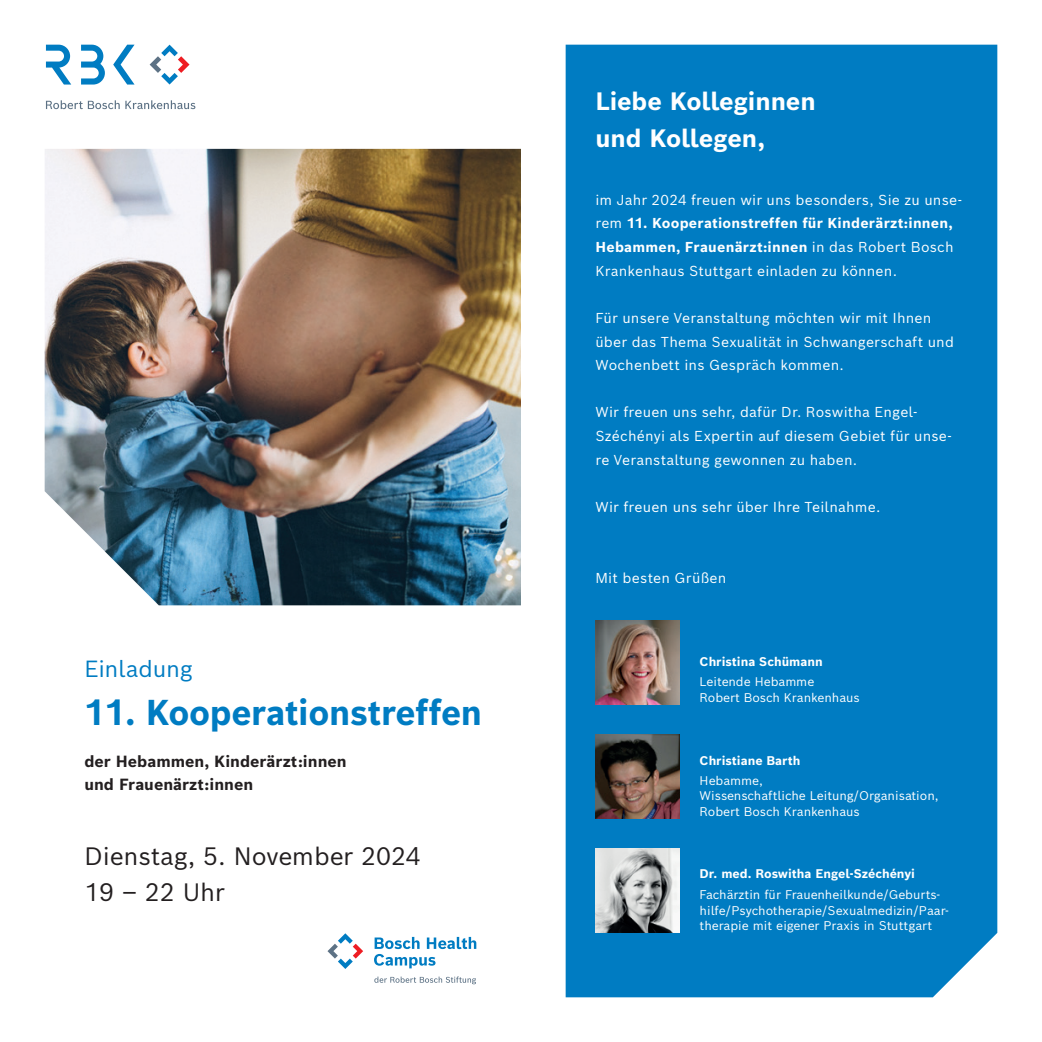
<style>
.page{position:relative;width:1042px;height:1042px;background:#fff}
.page>*{position:absolute;margin:0;border:0;box-sizing:border-box;transform-origin:0 0}
.t1{font:700 35px "Bosch Sans";letter-spacing:-.01em;color:#007cc2}
.t2{font:24.5px/36.8px "Bosch Sans";color:#231f20}
.t3{font:700 24.5px/36.8px "Bosch Sans";letter-spacing:-.005em;color:#fff}
.t4{font:22.75px "Bosch Sans";letter-spacing:-.015em;color:#007cc2}
.t5{font:700 15.75px/23.6px "Bosch Sans";color:#231f20}
.t6{font:14px/23.6px "Bosch Sans";letter-spacing:.01em;color:#fff}
.t7{font:12.25px/15.8px "Bosch Sans";color:#fff}
.t8{font:700 12.25px "Bosch Sans";color:#fff}
.s1{font-weight:700}
</style>
<div class="page">
<svg style="left:150px;top:45px;width:39px;height:40px"></svg>
<svg style="left:113px;top:45px;width:22px;height:40px"></svg>
<svg style="left:46px;top:45px;width:25px;height:40px"></svg>
<svg style="left:81px;top:45px;width:24px;height:40px"></svg>
<svg style="left:46px;top:100px;width:149px;height:9px"></svg>
<img style="left:45px;top:149px;width:476px;height:456px">
<div style="left:566px;top:45px;width:431px;height:952px;background:#007cc2"></div>
<img style="left:595px;top:620px;width:85px;height:84px">
<img style="left:595px;top:734px;width:85px;height:85px">
<svg style="left:327px;top:933px;width:36px;height:36px"></svg>
<svg style="left:374px;top:937px;width:102px;height:31px"></svg>
<svg style="left:374px;top:976px;width:102px;height:8px"></svg>
<img style="left:595px;top:848px;width:85px;height:85px">
<h3 class="t4" style="left:84px;top:650px;width:110px">Einladung</h3>
<h1 class="t1" style="left:84px;top:682px;width:399px">11. Kooperationstreffen</h1>
<p class="t5" style="left:84px;top:748px;width:264px">der Hebammen, Kinderärzt:innen und Frauenärzt:innen</p>
<h2 class="t2" style="left:84px;top:835px;width:338px">Dienstag, 5. November 2024<br>19 – 22 Uhr</h2>
<h2 class="t3" style="left:595px;top:81px;width:222px">Liebe Kolleginnen und Kollegen,</h2>
<p class="t6" style="left:595px;top:187px;width:368px">im Jahr 2024 freuen wir uns besonders, Sie zu unse&shy;rem <span class="s1">11. Kooperationstreffen für Kinderärzt:innen, Hebammen, Frauenärzt:innen</span> in das Robert Bosch Krankenhaus Stuttgart einladen zu können.</p>
<p class="t6" style="left:595px;top:305px;width:360px">Für unsere Veranstaltung möchten wir mit Ihnen über das Thema Sexualität in Schwangerschaft und<br>Wochenbett ins Gespräch kommen.</p>
<p class="t6" style="left:595px;top:399px;width:358px">Wir freuen uns sehr, dafür Dr. Roswitha Engel-<br>Széchényi als Expertin auf diesem Gebiet für unse&shy;re Veranstaltung gewonnen zu haben.</p>
<p class="t6" style="left:595px;top:494px;width:286px">Wir freuen uns sehr über Ihre Teilnahme.</p>
<p class="t6" style="left:595px;top:565px;width:133px">Mit besten Grüßen</p>
<p class="t8" style="left:699px;top:651px;width:125px">Christina Schümann</p>
<p class="t7" style="left:699px;top:673px;width:162px">Leitende Hebamme<br>Robert Bosch Krankenhaus</p>
<p class="t8" style="left:699px;top:750px;width:102px">Christiane Barth</p>
<p class="t7" style="left:699px;top:771px;width:241px">Hebamme,<br>Wissenschaftliche Leitung/Organisation,<br>Robert Bosch Krankenhaus</p>
<p class="t8" style="left:699px;top:863px;width:217px">Dr. med. Roswitha Engel-Széchényi</p>
<p class="t7" style="left:699px;top:885px;width:251px">Fachärztin für Frauenheilkunde/Geburts&shy;hilfe/Psychotherapie/Sexualmedizin/Paar&shy;therapie mit eigener Praxis in Stuttgart</p>
</div>
